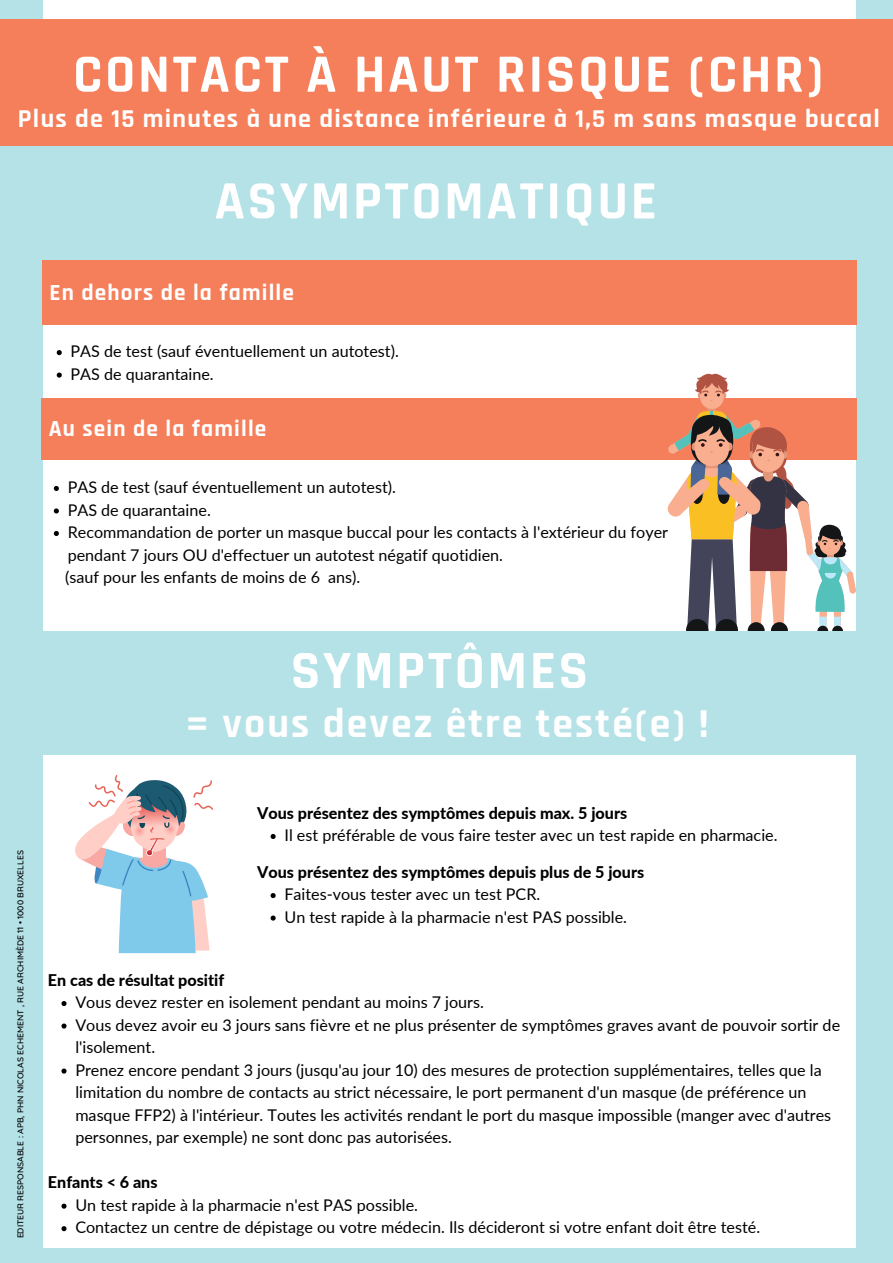
<style>
.page{position:relative;width:893px;height:1263px;background:#b5e2e7}
.page>*{position:absolute;margin:0;border:0;box-sizing:border-box;transform-origin:0 0}
.t1{font:700 54.53px "Rajdhani";letter-spacing:.05em;color:#fff}
.t2{font:700 54.45px "Rajdhani";letter-spacing:.05em;color:#fff}
.t3{font:700 41.62px "Rajdhani";letter-spacing:.05em;color:#fff}
.t4{font:700 25.95px "Rajdhani";letter-spacing:.05em;color:#fff}
.t5{font:700 23.25px "Rajdhani";letter-spacing:.05em;color:#fff}
.t6{font:16.12px/22.5px "Lato";color:#000}
.t7{font:800 16.12px "Lato";color:#000}
.t8{font:500 8.62px "Quicksand";color:#000}
</style>
<div class="page">
<div style="left:43px;top:0;width:813px;height:1248px;background:#fff"></div>
<div style="left:0;top:20px;width:893px;height:127px;background:#f57f5b"></div>
<div style="left:42px;top:260px;width:815px;height:64px;background:#f57f5b"></div>
<div style="left:42px;top:398px;width:815px;height:62px;background:#f57f5b"></div>
<svg style="left:57px;top:350px;width:5px;height:5px"></svg>
<svg style="left:57px;top:373px;width:5px;height:5px"></svg>
<svg style="left:54px;top:486px;width:5px;height:5px"></svg>
<svg style="left:54px;top:508px;width:5px;height:5px"></svg>
<svg style="left:54px;top:531px;width:5px;height:5px"></svg>
<div style="left:707px;top:404px;width:9px;height:9px;background:#e29779"></div>
<div style="left:700px;top:376px;width:24px;height:33px;background:#f9ae8f;border-radius:12px"></div>
<svg style="left:695px;top:373px;width:34px;height:28px"></svg>
<svg style="left:666px;top:411px;width:190px;height:221px"></svg>
<div style="left:0;top:632px;width:893px;height:123px;background:#b5e2e7"></div>
<svg style="left:270px;top:834px;width:6px;height:5px"></svg>
<svg style="left:270px;top:893px;width:6px;height:5px"></svg>
<svg style="left:270px;top:915px;width:6px;height:5px"></svg>
<div style="left:0;top:147px;width:893px;height:113px;background:#b5e2e7"></div>
<svg style="left:75px;top:775px;width:138px;height:178px"></svg>
<svg style="left:61px;top:1001px;width:6px;height:5px"></svg>
<svg style="left:61px;top:1023px;width:6px;height:5px"></svg>
<svg style="left:61px;top:1068px;width:6px;height:5px"></svg>
<svg style="left:61px;top:1203px;width:6px;height:6px"></svg>
<svg style="left:61px;top:1226px;width:6px;height:5px"></svg>
<p class="t1" style="left:73px;top:41px;width:751px">CONTACT À HAUT RISQUE (CHR)</p>
<p class="t4" style="left:18px;top:103px;width:863px">Plus de 15 minutes à une distance inférieure à 1,5 m sans masque buccal</p>
<p class="t2" style="left:215px;top:168px;width:444px">ASYMPTOMATIQUE</p>
<p class="t5" style="left:49px;top:278px;width:246px">En dehors de la famille</p>
<p class="t6" style="left:71px;top:340px;width:330px">PAS de test (sauf éventuellement un autotest).</p>
<p class="t6" style="left:71px;top:362px;width:145px">PAS de quarantaine.</p>
<p class="t5" style="left:49px;top:414px;width:219px">Au sein de la famille</p>
<p class="t6" style="left:68px;top:476px;width:330px">PAS de test (sauf éventuellement un autotest).</p>
<p class="t6" style="left:68px;top:498px;width:145px">PAS de quarantaine.</p>
<p class="t6" style="left:68px;top:521px;width:602px">Recommandation de porter un masque buccal pour les contacts à l'extérieur du foyer pendant 7 jours OU d'effectuer un autotest négatif quotidien.</p>
<p class="t6" style="left:65px;top:566px;width:297px">(sauf pour les enfants de moins de 6 ans).</p>
<p class="t1" style="left:291px;top:637px;width:299px">SYMPTÔMES</p>
<p class="t3" style="left:186px;top:698px;width:524px">= vous devez être testé(e) !</p>
<p class="t7" style="left:257px;top:803px;width:372px">Vous présentez des symptômes depuis max. 5 jours</p>
<p class="t8" style="left:15px;top:1238px;width:389px;rotate:-90deg">EDITEUR RESPONSABLE : APB, PHN NICOLAS ECHEMENT , RUE ARCHIMÈDE 11 • 1000 BRUXELLES</p>
<p class="t6" style="left:284px;top:824px;width:494px">Il est préférable de vous faire tester avec un test rapide en pharmacie.</p>
<p class="t7" style="left:257px;top:862px;width:389px">Vous présentez des symptômes depuis plus de 5 jours</p>
<p class="t7" style="left:48px;top:970px;width:178px">En cas de résultat positif</p>
<p class="t6" style="left:284px;top:883px;width:257px">Faites-vous tester avec un test PCR.</p>
<p class="t6" style="left:284px;top:905px;width:344px">Un test rapide à la pharmacie n'est PAS possible.</p>
<p class="t6" style="left:75px;top:991px;width:410px">Vous devez rester en isolement pendant au moins 7 jours.</p>
<p class="t6" style="left:75px;top:1013px;width:766px">Vous devez avoir eu 3 jours sans fièvre et ne plus présenter de symptômes graves avant de pouvoir sortir de l'isolement.</p>
<p class="t6" style="left:75px;top:1058px;width:757px">Prenez encore pendant 3 jours (jusqu'au jour 10) des mesures de protection supplémentaires, telles que la limitation du nombre de contacts au strict nécessaire, le port permanent d'un masque (de préférence un masque FFP2) à l'intérieur. Toutes les activités rendant le port du masque impossible (manger avec d'autres personnes, par exemple) ne sont donc pas autorisées.</p>
<p class="t7" style="left:48px;top:1172px;width:111px">Enfants &lt; 6 ans</p>
<p class="t6" style="left:75px;top:1193px;width:344px">Un test rapide à la pharmacie n'est PAS possible.</p>
<p class="t6" style="left:75px;top:1216px;width:686px">Contactez un centre de dépistage ou votre médecin. Ils décideront si votre enfant doit être testé.</p>
</div>
